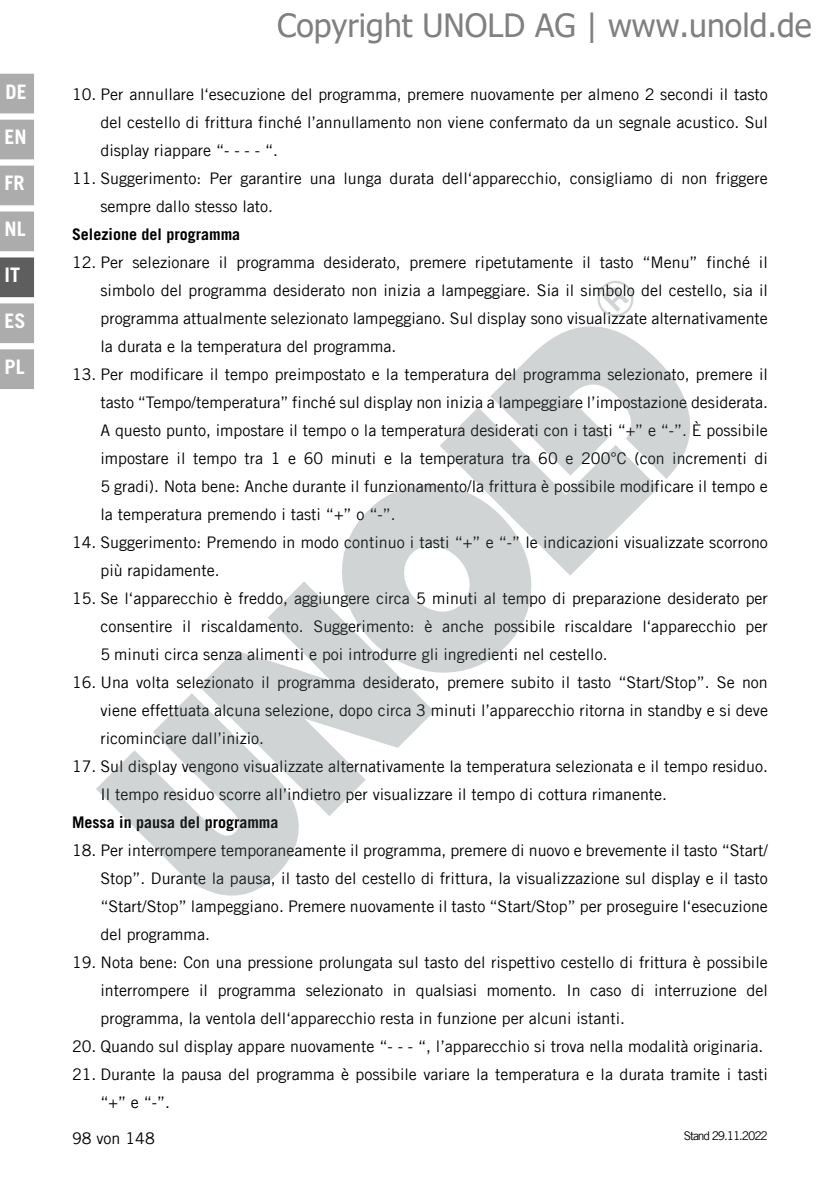
<style>
.page{position:relative;width:840px;height:1191px;background:#fff}
.page>*{position:absolute;margin:0;border:0;box-sizing:border-box;transform-origin:0 0}
.t1{font:32px "Tahoma";color:#808080}
.t2{font:700 20px "Trade Gothic LT Com";color:#fff}
.t3{font:16px/28px "Trade Gothic LT Com";color:#000;text-align:justify}
.t4{font:700 16px "Trade Gothic LT Com";color:#000}
.t5{font:12px "Trade Gothic LT Com";letter-spacing:-.09em;color:#000}
</style>
<div class="page">
<div style="left:0;top:74px;width:34px;height:39px;background:#acacac"></div>
<div style="left:0;top:120px;width:34px;height:39px;background:#acacac"></div>
<div style="left:0;top:166px;width:34px;height:39px;background:#acacac"></div>
<div style="left:0;top:211px;width:34px;height:40px;background:#acacac"></div>
<div style="left:0;top:257px;width:34px;height:40px;background:#5f5e5e"></div>
<div style="left:0;top:303px;width:34px;height:40px;background:#acacac"></div>
<div style="left:0;top:349px;width:34px;height:40px;background:#acacac"></div>
<svg style="left:530px;top:326px;width:161px;height:153px;fill:#d0d4d5"></svg>
<svg style="left:440px;top:357px;width:218px;height:219px;fill:#d0d4d5"></svg>
<svg style="left:342px;top:447px;width:226px;height:226px;fill:#d0d4d5"></svg>
<svg style="left:199px;top:581px;width:235px;height:235px;fill:#d0d4d5"></svg>
<svg style="left:96px;top:690px;width:231px;height:206px;fill:#d0d4d5"></svg>
<svg style="left:597px;top:280px;width:37px;height:37px"></svg>
<p class="t2" style="left:6px;top:80px;width:23px">DE</p>
<p class="t2" style="left:5px;top:125px;width:24px">EN</p>
<p class="t2" style="left:5px;top:171px;width:22px">FR</p>
<p class="t2" style="left:5px;top:217px;width:23px">NL</p>
<p class="t2" style="left:5px;top:262px;width:17px">IT</p>
<p class="t2" style="left:5px;top:308px;width:23px">ES</p>
<p class="t2" style="left:5px;top:354px;width:22px">PL</p>
<h1 class="t1" style="left:277px;top:4px;width:535px">Copyright UNOLD AG | www.unold.de</h1>
<p class="t3" style="left:100px;top:80px;width:668px;text-indent:-28px">10. Per annullare l‘esecuzione del programma, premere nuovamente per almeno 2 secondi il tasto del cestello di frittura finché l’annullamento non viene confermato da un segnale acustico. Sul display riappare “- - - - “.</p>
<p class="t3" style="left:100px;top:164px;width:668px;text-indent:-28px">11. Suggerimento: Per garantire una lunga durata dell‘apparecchio, consigliamo di non friggere sempre dallo stesso lato.</p>
<p class="t4" style="left:72px;top:224px;width:169px">Selezione del programma</p>
<p class="t3" style="left:100px;top:248px;width:668px;text-indent:-28px">12. Per selezionare il programma desiderato, premere ripetutamente il tasto “Menu” finché il simbolo del programma desiderato non inizia a lampeggiare. Sia il simbolo del cestello, sia il programma attualmente selezionato lampeggiano. Sul display sono visualizzate alternativamente la durata e la temperatura del programma.</p>
<p class="t3" style="left:100px;top:360px;width:668px;text-indent:-28px">13. Per modificare il tempo preimpostato e la temperatura del programma selezionato, premere il tasto “Tempo/temperatura” finché sul display non inizia a lampeggiare l’impostazione desiderata.<br>A questo punto, impostare il tempo o la temperatura desiderati con i tasti “+” e “-”. È possibile impostare il tempo tra 1 e 60 minuti e la temperatura tra 60 e 200°C (con incrementi di 5 gradi). Nota bene: Anche durante il funzionamento/la frittura è possibile modificare il tempo e la temperatura premendo i tasti “+” o “-”.</p>
<p class="t3" style="left:100px;top:528px;width:668px;text-indent:-28px">14. Suggerimento: Premendo in modo continuo i tasti “+” e “-” le indicazioni visualizzate scorrono più rapidamente.</p>
<p class="t3" style="left:100px;top:584px;width:668px;text-indent:-28px">15. Se l‘apparecchio è freddo, aggiungere circa 5 minuti al tempo di preparazione desiderato per consentire il riscaldamento. Suggerimento: è anche possibile riscaldare l‘apparecchio per 5 minuti circa senza alimenti e poi introdurre gli ingredienti nel cestello.</p>
<p class="t3" style="left:100px;top:668px;width:668px;text-indent:-28px">16. Una volta selezionato il programma desiderato, premere subito il tasto “Start/Stop”. Se non viene effettuata alcuna selezione, dopo circa 3 minuti l’apparecchio ritorna in standby e si deve ricominciare dall’inizio.</p>
<p class="t3" style="left:100px;top:752px;width:668px;text-indent:-28px">17. Sul display vengono visualizzate alternativamente la temperatura selezionata e il tempo residuo.<br>Il tempo residuo scorre all’indietro per visualizzare il tempo di cottura rimanente.</p>
<p class="t4" style="left:72px;top:812px;width:208px">Messa in pausa del programma</p>
<p class="t3" style="left:100px;top:836px;width:668px;text-indent:-28px">18. Per interrompere temporaneamente il programma, premere di nuovo e brevemente il tasto “Start/ Stop”. Durante la pausa, il tasto del cestello di frittura, la visualizzazione sul display e il tasto “Start/Stop” lampeggiano. Premere nuovamente il tasto “Start/Stop” per proseguire l‘esecuzione del programma.</p>
<p class="t3" style="left:100px;top:948px;width:668px;text-indent:-28px">19. Nota bene: Con una pressione prolungata sul tasto del rispettivo cestello di frittura è possibile interrompere il programma selezionato in qualsiasi momento. In caso di interruzione del programma, la ventola dell‘apparecchio resta in funzione per alcuni istanti.</p>
<p class="t3" style="left:72px;top:1032px;width:692px">20. Quando sul display appare nuovamente “- - - “, l’apparecchio si trova nella modalità originaria.</p>
<p class="t3" style="left:100px;top:1060px;width:668px;text-indent:-28px">21. Durante la pausa del programma è possibile variare la temperatura e la durata tramite i tasti “+” e “-”.</p>
<p class="t3" style="left:72px;top:1124px;width:84px">98 von 148</p>
<p class="t5" style="left:683px;top:1128px;width:85px">Stand 29.11.2022</p>
</div>
